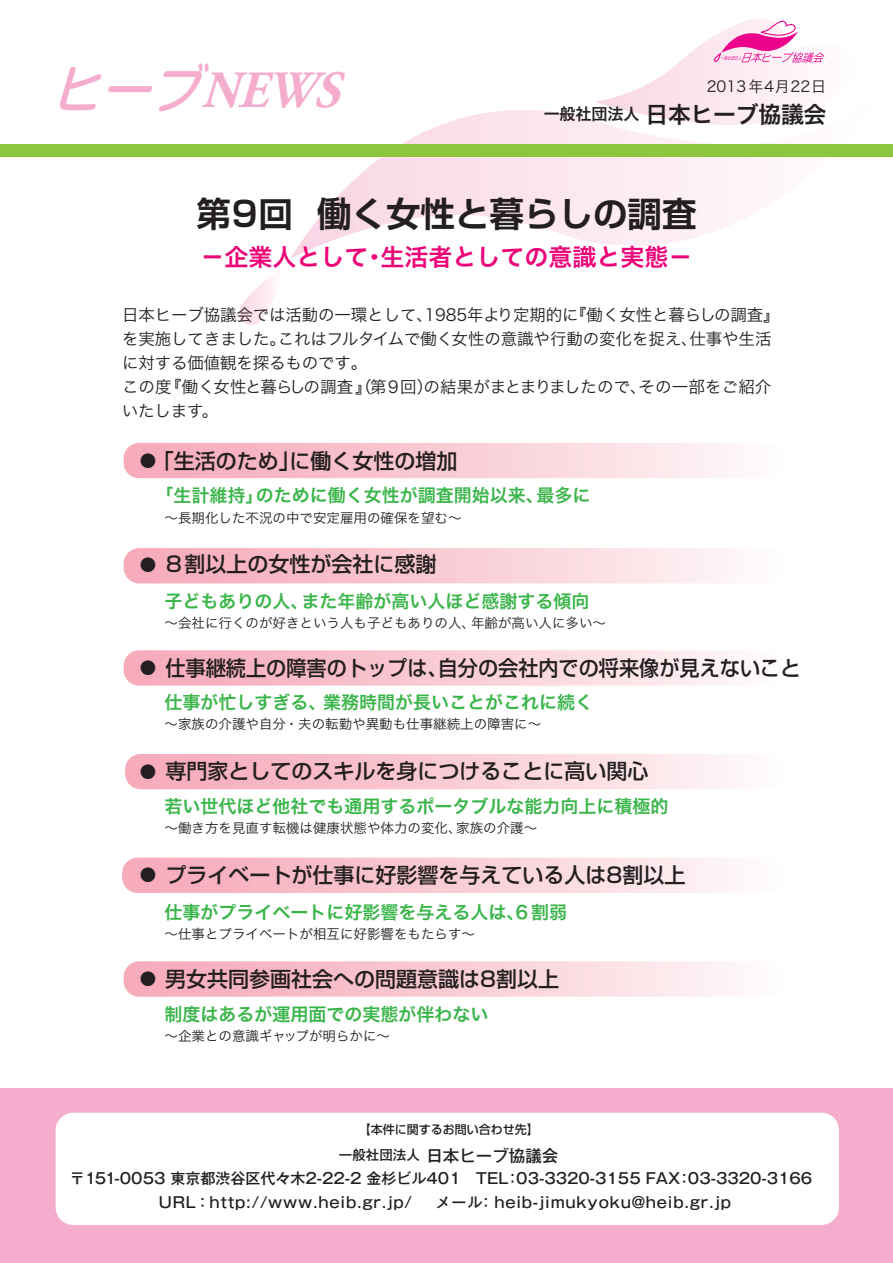
<style>
.page{position:relative;width:893px;height:1263px;background:#fff}
.page>*{position:absolute;margin:0;border:0;box-sizing:border-box;transform-origin:0 0}
.t1{font:italic 700 52.2px "Adobe Garamond Pro";color:#f5adce;scale:.94 1}
.t2{font:700 34.5px "Shin Go Pro De";color:#231f20}
.t3{font:24px "Hira Kaku Pro W6";color:#ed0277}
.t4{font:22.8px "Hira Kaku Pro W6";letter-spacing:-.01em;color:#231f20}
.t5{font:500 21px "Shin Go Pro";color:#231f20}
.t6{font:500 21px "Shin Go Pro";color:#231f20;scale:.96 1}
.t7{font:18px "Hira Kaku Pro W6";color:#3ab54a}
.t8{font:16.5px/24px "Hira Kaku Pro W3";letter-spacing:-.01em;color:#231f20}
.t9{font:500 16.5px "Gothic MB101 Pro";color:#231f20}
.t10{font:500 15px/23.2px "Gothic MB101 Pro";color:#231f20}
.t11{font:500 15px "Gothic MB101 Pro";letter-spacing:.05em;color:#231f20}
.t12{font:15px "Hira Kaku Pro W3";letter-spacing:.05em;color:#231f20}
.t13{font:13.5px "Hira Kaku Pro W3";color:#231f20}
.t14{font:500 12px "Shin Go Pro";color:#231f20}
.s1{font-family:"Shin M Go Pro";font-weight:500}
.s2{font-size:16.05px}
.s3{font-size:16.5px}
.s4{font-size:13.5px}
</style>
<div class="page">
<div style="left:0;top:1089px;width:893px;height:174px;background:#f5adce"></div>
<div style="left:56px;top:1113px;width:783px;height:112px;background:#fff;border-radius:18px"></div>
<svg style="left:290px;top:110px;width:588px;height:148px"></svg>
<svg style="left:239px;top:274px;width:36px;height:51px"></svg>
<svg style="left:124px;top:443px;width:606px;height:35px;background:#f9cbd4"></svg>
<svg style="left:124px;top:548px;width:606px;height:35px;background:#f9cbd4"></svg>
<svg style="left:124px;top:650px;width:606px;height:36px;background:#f9ccd5"></svg>
<svg style="left:125px;top:754px;width:606px;height:35px;background:#f9cbd4"></svg>
<svg style="left:122px;top:858px;width:606px;height:35px;background:#f9cbd4"></svg>
<svg style="left:124px;top:961px;width:606px;height:36px;background:#f9ccd5"></svg>
<svg style="left:595px;top:18px;width:275px;height:111px"></svg>
<div style="left:0;top:145px;width:893px;height:12px;background:#8bc63e"></div>
<h1 class="t1" style="left:51px;top:60px;width:326px"><span class="s1">ヒーブ</span>NEWS</h1>
<p class="t12" style="left:707px;top:73px;width:121px">2013年4月22日</p>
<h3 class="t4" style="left:544px;top:93px;width:284px"><span class="s2">一般社団法人</span>日本ヒーブ協議会</h3>
<h2 class="t2" style="left:196px;top:186px;width:502px">第９回 働く女性と暮らしの調査</h2>
<h3 class="t3" style="left:200px;top:235px;width:493px">－企業人として・生活者としての意識と実態－</h3>
<p class="t8" style="left:122px;top:302px;width:659px">日本ヒーブ協議会では活動の一環として、1985年より定期的に『働く女性と暮らしの調査』を実施してきました。これはフルタイムで働く女性の意識や行動の変化を捉え、仕事や生活に対する価値観を探るものです。<br>この度『働く女性と暮らしの調査』（第９回）の結果がまとまりましたので、その一部をご紹介いたします。</p>
<h3 class="t5" style="left:140px;top:444px;width:319px"><span class="s3">●</span>「生活のため」に働く女性の増加</h3>
<h3 class="t7" style="left:156px;top:479px;width:436px">「生計維持」のために働く女性が調査開始以来、最多に</h3>
<p class="t13" style="left:165px;top:505px;width:299px">～長期化した不況の中で安定雇用の確保を望む～</p>
<h3 class="t5" style="left:140px;top:547px;width:298px"><span class="s3">●</span> ８割以上の女性が会社に感謝</h3>
<h3 class="t7" style="left:165px;top:585px;width:426px">子どもありの人、また年齢が高い人ほど感謝する傾向</h3>
<p class="t13" style="left:165px;top:611px;width:443px">～会社に行くのが好きという人も子どもありの人、年齢が高い人に多い～</p>
<h3 class="t6" style="left:140px;top:651px;width:690px"><span class="s3">●</span> 仕事継続上の障害のトップは、自分の会社内での将来像が見えないこと</h3>
<h3 class="t7" style="left:165px;top:686px;width:430px">仕事が忙しすぎる、業務時間が長いことがこれに続く</h3>
<p class="t13" style="left:165px;top:712px;width:378px">～家族の介護や自分・夫の転勤や異動も仕事継続上の障害に～</p>
<h3 class="t5" style="left:140px;top:754px;width:510px"><span class="s3">●</span> 専門家としてのスキルを身につけることに高い関心</h3>
<h3 class="t7" style="left:165px;top:790px;width:506px">若い世代ほど他社でも通用するポータブルな能力向上に積極的</h3>
<p class="t13" style="left:165px;top:816px;width:374px">～働き方を見直す転機は健康状態や体力の変化、家族の介護～</p>
<h3 class="t5" style="left:140px;top:858px;width:547px"><span class="s3">●</span> プライベートが仕事に好影響を与えている人は8割以上</h3>
<h3 class="t7" style="left:165px;top:895px;width:404px">仕事がプライベートに好影響を与える人は、6割弱</h3>
<p class="t13" style="left:165px;top:921px;width:312px">～仕事とプライベートが相互に好影響をもたらす～</p>
<h3 class="t5" style="left:140px;top:961px;width:421px"><span class="s3">●</span> 男女共同参画社会への問題意識は8割以上</h3>
<h3 class="t7" style="left:165px;top:998px;width:325px">制度はあるが運用面での実態が伴わない</h3>
<p class="t13" style="left:165px;top:1024px;width:227px">～企業との意識ギャップが明らかに～</p>
<p class="t14" style="left:359px;top:1120px;width:181px">【本件に関するお問い合わせ先】</p>
<p class="t9" style="left:339px;top:1141px;width:221px"><span class="s4">一般社団法人</span>日本ヒーブ協議会</p>
<p class="t10" style="left:159px;top:1165px;width:655px;text-indent:-89px">〒151-0053 東京都渋谷区代々木2-22-2 金杉ビル401　TEL：03-3320-3155 FAX：03-3320-3166<br>URL：http://www.heib.gr.jp/</p>
<p class="t11" style="left:436px;top:1189px;width:297px">メール：heib-jimukyoku@heib.gr.jp</p>
</div>
